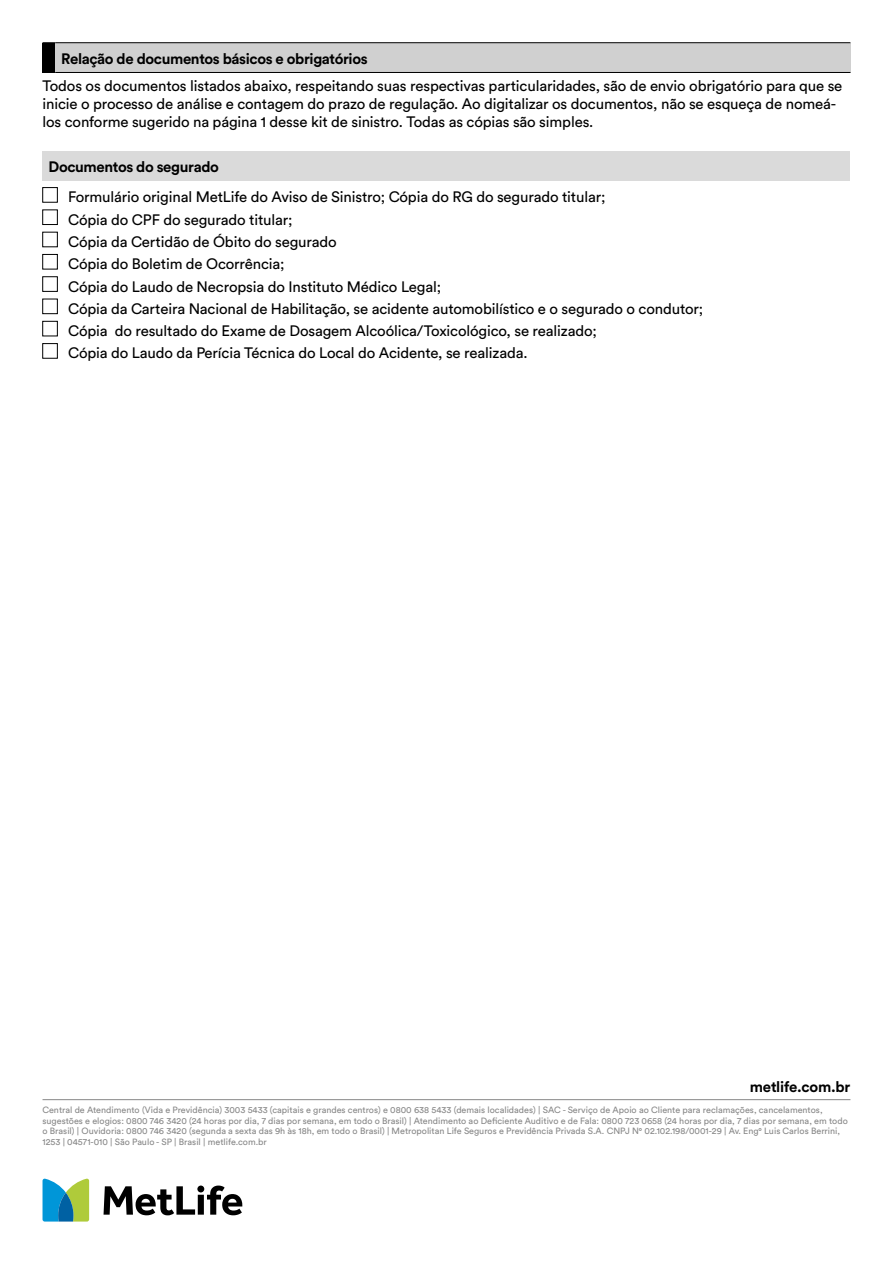
<style>
.page{position:relative;width:893px;height:1263px;background:#fff}
.page>*{position:absolute;margin:0;border:0;box-sizing:border-box;transform-origin:0 0}
.t1{font:15px/22.4px "Circular Pro";letter-spacing:-.01em;color:#000}
.t2{font:700 15px "Circular Pro";letter-spacing:-.025em;color:#000}
.t3{font:9px/10.8px "Circular Pro";color:#878787}
</style>
<div class="page">
<div style="left:43px;top:43px;width:12px;height:29px;background:#000"></div>
<div style="left:55px;top:43px;width:795px;height:29px;background:#d0d0d0"></div>
<svg style="left:43px;top:42px;width:12px;height:1px"></svg>
<hr style="left:55px;top:42px;width:795px;height:1px;background:#000">
<svg style="left:43px;top:72px;width:12px;height:1px"></svg>
<hr style="left:55px;top:72px;width:795px;height:1px;background:#000">
<div style="left:43px;top:151px;width:807px;height:29px;background:#dadada"></div>
<div style="left:43px;top:187px;width:15px;height:15px;border:1px solid #000"></div>
<div style="left:43px;top:210px;width:15px;height:15px;border:1px solid #000"></div>
<div style="left:43px;top:232px;width:15px;height:15px;border:1px solid #000"></div>
<div style="left:43px;top:254px;width:15px;height:15px;border:1px solid #000"></div>
<div style="left:43px;top:277px;width:15px;height:15px;border:1px solid #000"></div>
<div style="left:43px;top:299px;width:15px;height:15px;border:1px solid #000"></div>
<div style="left:43px;top:321px;width:15px;height:15px;border:1px solid #000"></div>
<div style="left:43px;top:343px;width:15px;height:15px;border:1px solid #000"></div>
<hr style="left:43px;top:1099px;width:807px;height:1px;background:#878787">
<svg style="left:104px;top:1185px;width:138px;height:30px"></svg>
<svg style="left:43px;top:1179px;width:46px;height:42px;background:#5cac99"></svg>
<p class="t2" style="left:61px;top:48px;width:308px">Relação de documentos básicos e obrigatórios</p>
<p class="t1" style="left:43px;top:76px;width:801px;line-height:18px">Todos os documentos listados abaixo, respeitando suas respectivas particularidades, são de envio obrigatório para que se inicie o processo de análise e contagem do prazo de regulação. Ao digitalizar os documentos, não se esqueça de nomeá&shy;los conforme sugerido na página 1 desse kit de sinistro. Todas as cópias são simples.</p>
<p class="t2" style="left:49px;top:156px;width:172px">Documentos do segurado</p>
<p class="t1" style="left:68px;top:185px;width:637px">Formulário original MetLife do Aviso de Sinistro; Cópia do RG do segurado titular;<br>Cópia do CPF do segurado titular;<br>Cópia da Certidão de Óbito do segurado<br>Cópia do Boletim de Ocorrência;<br>Cópia do Laudo de Necropsia do Instituto Médico Legal;<br>Cópia da Carteira Nacional de Habilitação, se acidente automobilístico e o segurado o condutor; Cópia do resultado do Exame de Dosagem Alcoólica/Toxicológico, se realizado;<br>Cópia do Laudo da Perícia Técnica do Local do Acidente, se realizada.</p>
<p class="t2" style="left:750px;top:1077px;width:102px">metlife.com.br</p>
<p class="t3" style="left:43px;top:1104px;width:807px">Central de Atendimento (Vida e Previdência) 3003 5433 (capitais e grandes centros) e 0800 638 5433 (demais localidades) | SAC - Serviço de Apoio ao Cliente para reclamações, cancelamentos, sugestões e elogios: 0800 746 3420 (24 horas por dia, 7 dias por semana, em todo o Brasil) | Atendimento ao Deficiente Auditivo e de Fala: 0800 723 0658 (24 horas por dia, 7 dias por semana, em todo o Brasil) | Ouvidoria: 0800 746 3420 (segunda a sexta das 9h às 18h, em todo o Brasil) | Metropolitan Life Seguros e Previdência Privada S.A. CNPJ N° 02.102.198/0001-29 | Av. Eng° Luis Carlos Berrini, 1253 | 04571-010 | São Paulo - SP | Brasil | metlife.com.br</p>
</div>
